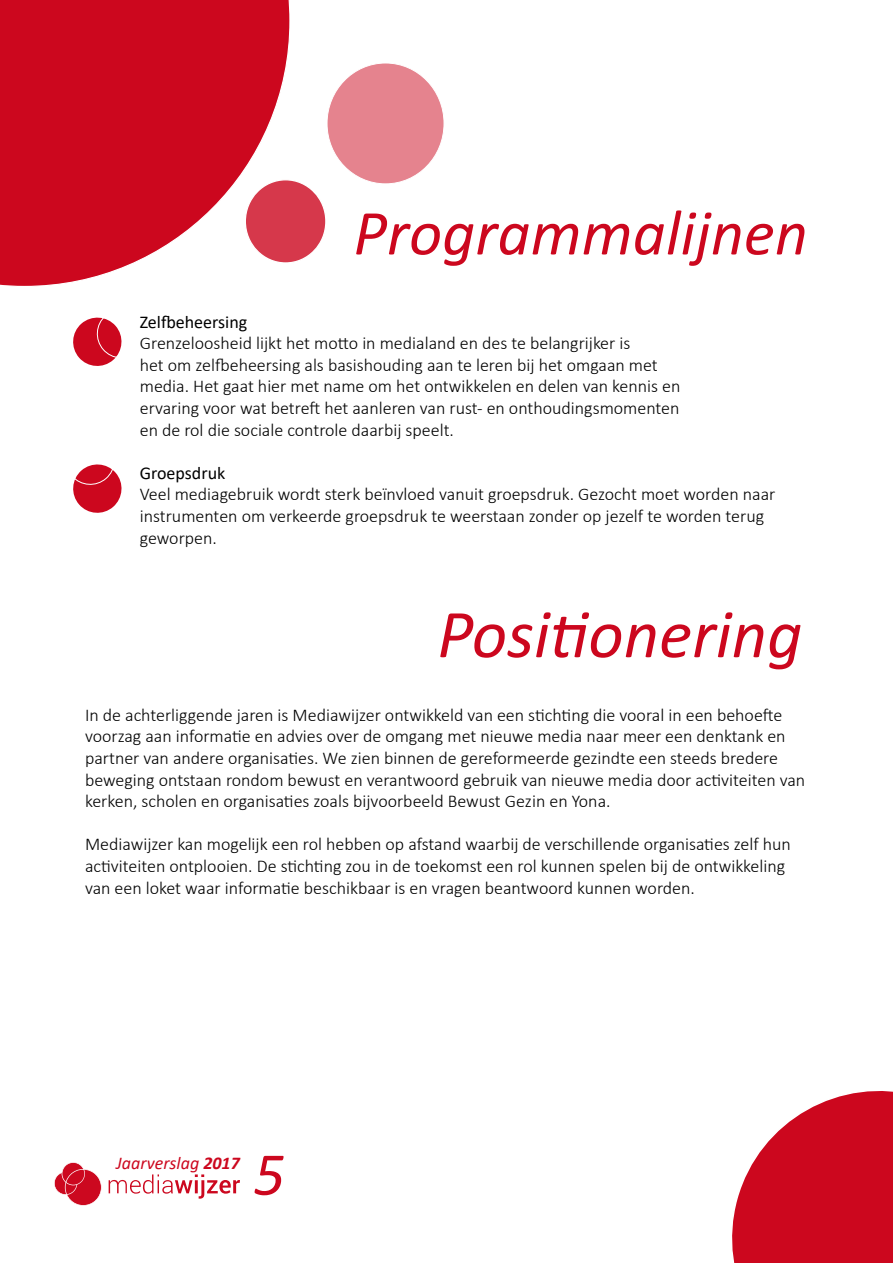
<style>
.page{position:relative;width:893px;height:1263px;background:#fff}
.page>*{position:absolute;margin:0;border:0;box-sizing:border-box;transform-origin:0 0}
.t1{font:italic 69px "Calibri";color:#cc071e}
.t2{font:italic 64.5px "Calibri";color:#cc071e}
.t3{font:italic 61.5px "Calibri";color:#cc071e}
.t4{font:300 18px/21.6px "Calibri";color:#000}
.t5{font:18px "Calibri";color:#000}
.t6{font:italic 18px "Calibri";color:#cc071e}
.s1{font-weight:700}
</style>
<div class="page">
<svg style="left:0;top:0;width:290px;height:286px"></svg>
<svg style="left:732px;top:1091px;width:161px;height:172px"></svg>
<div style="left:245px;top:180px;width:81px;height:83px;background:#d6384b;border-radius:50%"></div>
<div style="left:245px;top:179px;width:82px;height:85px;border:1px solid #fff;border-radius:50%"></div>
<div style="left:327px;top:63px;width:117px;height:121px;background:#e5838e;border-radius:50%"></div>
<svg style="left:109px;top:1174px;width:131px;height:25px"></svg>
<svg style="left:54px;top:1162px;width:48px;height:44px"></svg>
<svg style="left:73px;top:464px;width:49px;height:49px"></svg>
<svg style="left:73px;top:317px;width:49px;height:49px"></svg>
<h2 class="t2" style="left:354px;top:188px;width:456px">Programmalijnen</h2>
<p class="t5" style="left:140px;top:309px;width:109px">Zelfbeheersing</p>
<p class="t4" style="left:140px;top:332px;width:542px">Grenzeloosheid lijkt het motto in medialand en des te belangrijker is<br>het om zelfbeheersing als basishouding aan te leren bij het omgaan met media. Het gaat hier met name om het ontwikkelen en delen van kennis en ervaring voor wat betreft het aanleren van rust- en onthoudingsmomenten en de rol die sociale controle daarbij speelt.</p>
<p class="t5" style="left:140px;top:460px;width:87px">Groepsdruk</p>
<p class="t4" style="left:140px;top:483px;width:637px">Veel mediagebruik wordt sterk beïnvloed vanuit groepsdruk. Gezocht moet worden naar instrumenten om verkeerde groepsdruk te weerstaan zonder op jezelf te worden terug geworpen.</p>
<h1 class="t1" style="left:437px;top:586px;width:366px">Positionering</h1>
<p class="t4" style="left:85px;top:704px;width:722px">In de achterliggende jaren is Mediawijzer ontwikkeld van een stichting die vooral in een behoefte voorzag aan informatie en advies over de omgang met nieuwe media naar meer een denktank en partner van andere organisaties. We zien binnen de gereformeerde gezindte een steeds bredere beweging ontstaan rondom bewust en verantwoord gebruik van nieuwe media door activiteiten van kerken, scholen en organisaties zoals bijvoorbeeld Bewust Gezin en Yona.</p>
<p class="t4" style="left:85px;top:833px;width:707px">Mediawijzer kan mogelijk een rol hebben op afstand waarbij de verschillende organisaties zelf hun activiteiten ontplooien. De stichting zou in de toekomst een rol kunnen spelen bij de ontwikkeling van een loket waar informatie beschikbaar is en vragen beantwoord kunnen worden.</p>
<p class="t6" style="left:116px;top:1150px;width:125px">Jaarverslag <span class="s1">2017</span></p>
<h3 class="t3" style="left:254px;top:1131px;width:33px">5</h3>
</div>
